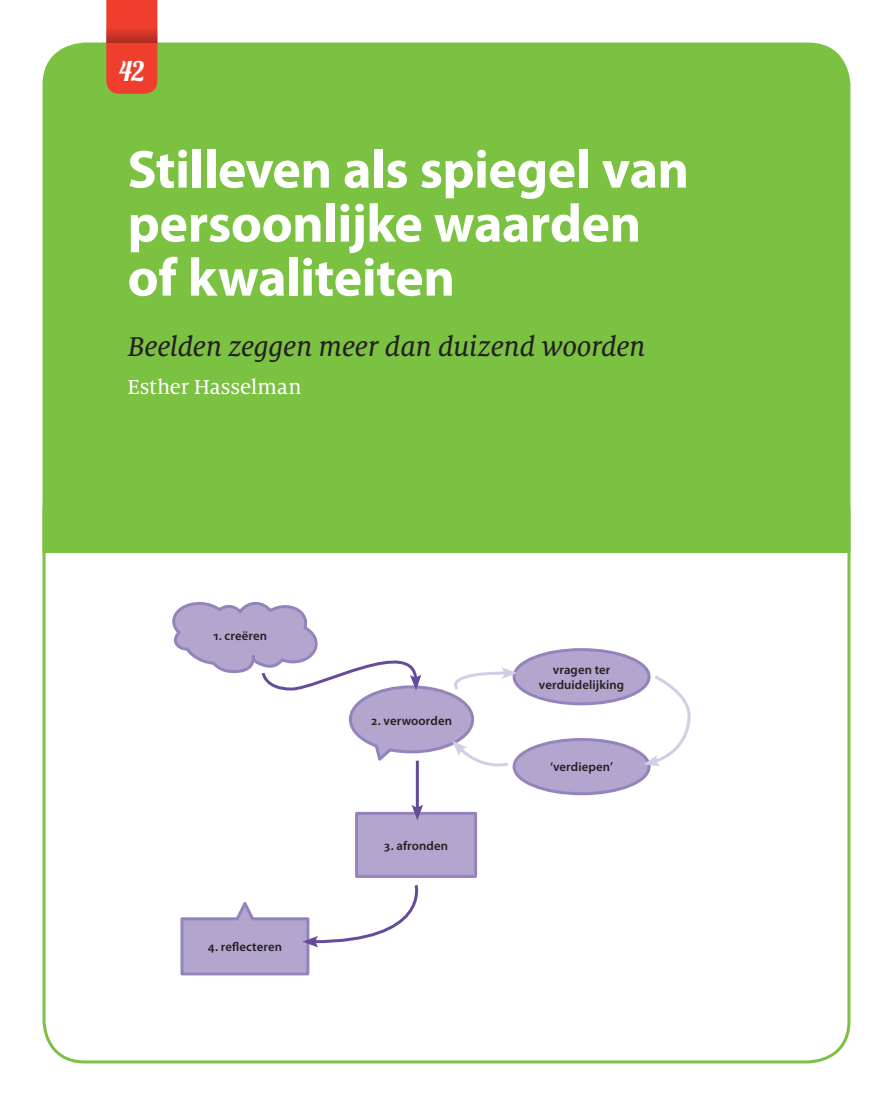
<style>
.page{position:relative;width:893px;height:1106px;background:#fff}
.page>*{position:absolute;margin:0;border:0;box-sizing:border-box;transform-origin:0 0}
.t1{font:700 54px/54px "Myriad Pro";letter-spacing:-.01em;color:#fff}
.t2{font:30px "Milo Serif OT Text Ita";letter-spacing:-.01em;color:#231f20}
.t3{font:27px "Lobster 1.3";color:#fff}
.t4{font:22.5px "Milo Serif OT Text";letter-spacing:-.005em;color:#fff}
.t5{font:600 12.75px/15px "Myriad Pro";letter-spacing:.01em;color:#231f20;text-align:center}
</style>
<div class="page">
<svg style="left:42px;top:505px;width:809px;height:559px"></svg>
<div style="left:43px;top:43px;width:807px;height:510px;background:#7bc142"></div>
<div style="left:106px;top:0;width:51px;height:94px;background:#ef3e2e"></div>
<div style="left:106px;top:21px;width:51px;height:22px;background:linear-gradient(to bottom,#fe4231,#b22e22)"></div>
<div style="left:514px;top:649px;width:135px;height:55px;background:#b2a6ce;border-radius:50%"></div>
<div style="left:513px;top:648px;width:138px;height:57px;border:3px solid #9484bb;border-radius:50%"></div>
<div style="left:514px;top:739px;width:135px;height:54px;background:#b2a6ce;border-radius:50%"></div>
<div style="left:513px;top:738px;width:138px;height:57px;border:3px solid #9484bb;border-radius:50%"></div>
<div style="left:355px;top:812px;width:122px;height:66px;background:#b2a6ce;border:3px solid #9484bb"></div>
<hr style="left:416px;top:760px;width:3px;height:50px;background:#644c9a">
<svg style="left:411px;top:804px;width:12px;height:16px"></svg>
<svg style="left:179px;top:882px;width:251px;height:95px"></svg>
<svg style="left:643px;top:673px;width:47px;height:93px"></svg>
<svg style="left:171px;top:571px;width:346px;height:200px"></svg>
<h3 class="t3" style="left:119px;top:54px;width:28px">42</h3>
<h1 class="t1" style="left:128px;top:141px;width:563px">Stilleven als spiegel van persoonlijke waarden of kwaliteiten</h1>
<h2 class="t2" style="left:128px;top:331px;width:519px">Beelden zeggen meer dan duizend woorden</h2>
<h3 class="t4" style="left:128px;top:375px;width:175px">Esther Hasselman</h3>
<p class="t5" style="left:212px;top:628px;width:56px">1. creëren</p>
<p class="t5" style="left:208px;top:939px;width:76px">4. reflecteren</p>
<p class="t5" style="left:371px;top:712px;width:83px">2. verwoorden</p>
<p class="t5" style="left:384px;top:837px;width:66px">3. afronden</p>
<p class="t5" style="left:539px;top:662px;width:87px">vragen ter verduidelijking</p>
<p class="t5" style="left:550px;top:759px;width:65px">‘verdiepen’</p>
</div>
